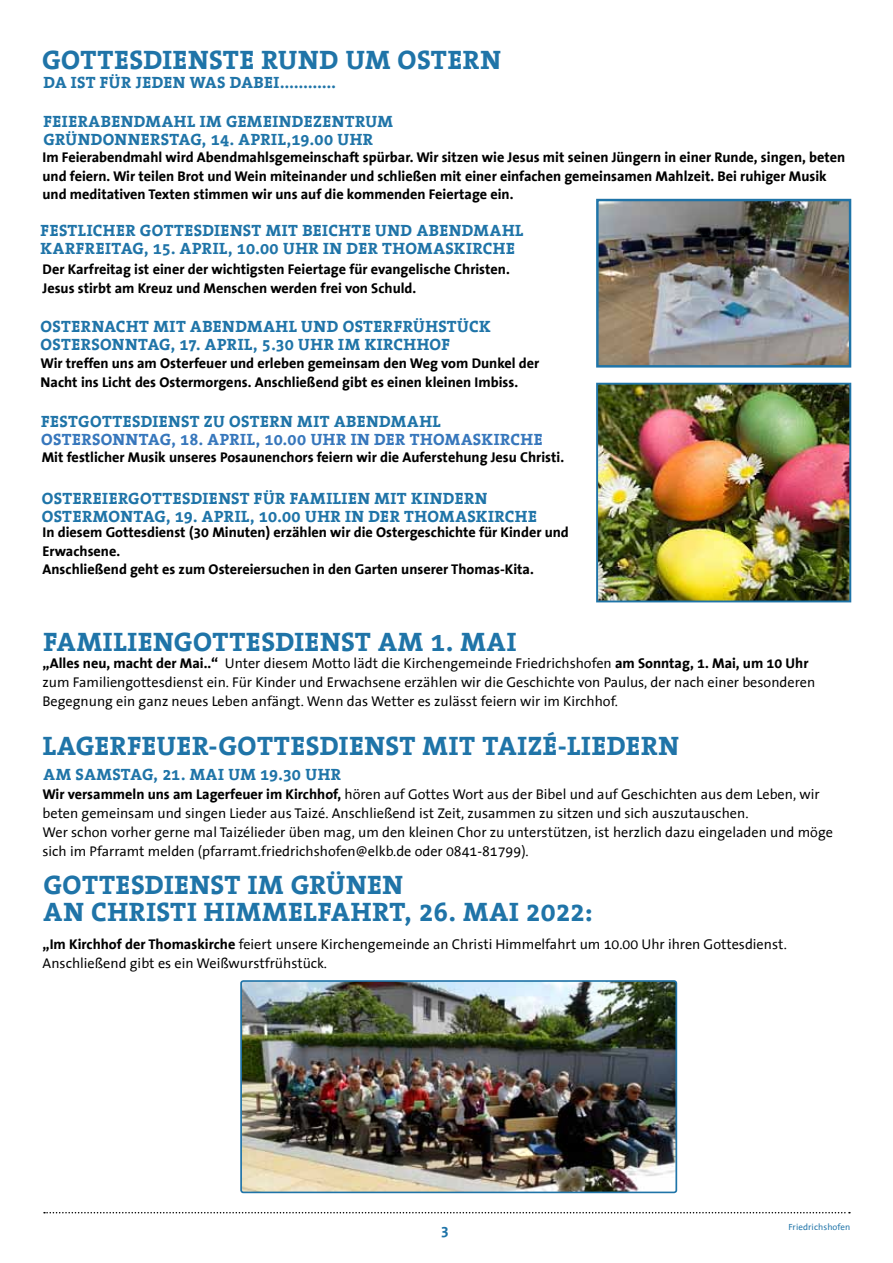
<style>
.page{position:relative;width:893px;height:1263px;background:#fff}
.page>*{position:absolute;margin:0;border:0;box-sizing:border-box;transform-origin:0 0}
.t1{font:700 27px/27px "The Serif Office";letter-spacing:.025em;color:#1f74a8}
.t2{font:700 16.5px/18px "The Serif Office";letter-spacing:.03em;color:#1f74a8}
.t3{font:700 16.5px "The Serif Office";letter-spacing:.025em;color:#3777bc}
.t4{font:700 15px "The Sans Office";color:#1f74a8}
.t5{font:14.25px/18.8px "The Sans Office";color:#000}
.t6{font:700 14.25px/18.8px "The Sans Office";color:#000}
.t7{font:9px "The Sans Office";letter-spacing:.01em;color:#1f74a8}
.s1{font-weight:700}
</style>
<div class="page">
<svg style="left:44px;top:1212px;width:806px;height:1px"></svg>
<img style="left:599px;top:386px;width:249px;height:213px">
<div style="left:596px;top:383px;width:255px;height:219px;border:2px solid #1f74a8"></div>
<img style="left:599px;top:202px;width:249px;height:163px">
<div style="left:596px;top:199px;width:255px;height:169px;border:2px solid #1f74a8"></div>
<img style="left:243px;top:983px;width:431px;height:207px">
<div style="left:240px;top:980px;width:437px;height:213px;border:2px solid #1f74a8;border-radius:2px"></div>
<h1 class="t1" style="left:42px;top:48px;width:460px">GOTTESDIENSTE RUND UM OSTERN</h1>
<p class="t2" style="left:44px;top:74px;width:294px">DA IST FÜR JEDEN WAS DABEI............</p>
<p class="t2" style="left:44px;top:113px;width:195px">FEIERABENDMAHL IM GEME</p>
<p class="t2" style="left:44px;top:113px;width:350px;text-indent:229px">INDEZENTRUM<br>GRÜNDONNERSTAG, 14. APRIL,19.00 UHR</p>
<p class="t6" style="left:43px;top:148px;width:804px">Im Feierabendmahl wird Abendmahlsgemeinschaft spürbar. Wir sitzen wie Jesus mit seinen Jüngern in einer Runde, singen, beten und feiern. Wir teilen Brot und Wein miteinander und schließen mit einer einfachen gemeinsamen Mahlzeit. Bei ruhiger Musik und meditativen Texten stimmen wir uns auf die kommenden Feiertage ein.</p>
<p class="t2" style="left:41px;top:222px;width:484px">FESTLICHER GOTTESDIENST MIT BEICHTE UND ABENDMAHL<br>KARFREITAG, 15. APRIL, 10.00 UHR IN DER THOMASKIRCHE</p>
<p class="t6" style="left:43px;top:261px;width:469px">Der Karfreitag ist einer der wichtigsten Feiertage für evangelische Christen.<br>Jesus stirbt am Kreuz und Menschen werden frei von Schuld.</p>
<p class="t2" style="left:41px;top:318px;width:451px">OSTERNACHT MIT ABENDMAHL UND OSTERFRÜHSTÜCK<br>OSTERSONNTAG, 17. APRIL, 5.30 UHR IM KIRCHHOF</p>
<p class="t6" style="left:41px;top:354px;width:500px">Wir treffen uns am Osterfeuer und erleben gemeinsam den Weg vom Dunkel der<br>Nacht ins Licht des Ostermorgens. Anschließend gibt es einen kleinen Imbiss.</p>
<p class="t2" style="left:41px;top:413px;width:401px">FESTGOTTESDIENST ZU OSTERN MIT ABENDMAHL</p>
<p class="t3" style="left:41px;top:430px;width:502px">OSTERSONNTAG, 18. APRIL, 10.00 UHR IN DER THOMASKIRCHE</p>
<p class="t6" style="left:42px;top:448px;width:524px">Mit festlicher Musik unseres Posaunenchors feiern wir die Auferstehung Jesu Christi.</p>
<p class="t2" style="left:42px;top:490px;width:495px">OSTEREIERGOTTESDIENST FÜR FAMILIEN MIT KINDERN<br>OSTERMONTAG, 19. APRIL, 10.00 UHR IN DER THOMASKIRCHE</p>
<p class="t6" style="left:43px;top:523px;width:528px">In diesem Gottesdienst (30 Minuten) erzählen wir die Ostergeschichte für Kinder und<br>Erwachsene.<br>Anschließend geht es zum Ostereiersuchen in den Garten unserer Thomas-Kita.</p>
<h1 class="t1" style="left:44px;top:629px;width:474px">FAMILIENGOTTESDIENST AM 1. MAI</h1>
<p class="t5" style="left:43px;top:655px;width:774px"><span class="s1">„Alles neu, macht der Mai..“</span> Unter diesem Motto lädt die Kirchengemeinde Friedrichshofen <span class="s1">am Sonntag, 1. Mai, um 10 Uhr </span>zum Familiengottesdienst ein. Für Kinder und Erwachsene erzählen wir die Geschichte von Paulus, der nach einer besonderen<br>Begegnung ein ganz neues Leben anfängt. Wenn das Wetter es zulässt feiern wir im Kirchhof.</p>
<h1 class="t1" style="left:43px;top:733px;width:638px">LAGERFEUER-GOTTESDIENST MIT TAIZÉ-LIEDERN</h1>
<p class="t5" style="left:43px;top:786px;width:792px"><span class="s1">Wir versammeln uns am Lagerfeuer im Kirchhof,</span> hören auf Gottes Wort aus der Bibel und auf Geschichten aus dem Leben, wir beten gemeinsam und singen Lieder aus Taizé. Anschließend ist Zeit, zusammen zu sitzen und sich auszutauschen.<br>Wer schon vorher gerne mal Taizélieder üben mag, um den kleinen Chor zu unterstützen, ist herzlich dazu eingeladen und möge sich im Pfarramt melden (pfarramt.friedrichshofen@elkb.de oder 0841-81799).</p>
<p class="t2" style="left:44px;top:766px;width:299px">AM SAMSTAG, 21. MAI UM 19.30 UHR</p>
<h1 class="t1" style="left:44px;top:873px;width:361px">GOTTESDIENST IM GRÜNEN<br>AN CHRISTI HIMME</h1>
<h1 class="t1" style="left:304px;top:900px;width:291px">LFAHRT, 26. MAI 2022:</h1>
<p class="t5" style="left:43px;top:936px;width:746px"><span class="s1">„Im Kirchhof der Thomaskirche</span> feiert unsere Kirchengemeinde an Christi Himmelfahrt um 10.00 Uhr ihren Gottesdienst.<br>Anschließend gibt es ein Weißwurstfrühstück.</p>
<p class="t4" style="left:441px;top:1223px;width:10px">3</p>
<p class="t7" style="left:788px;top:1222px;width:64px">Friedrichshofen</p>
</div>
